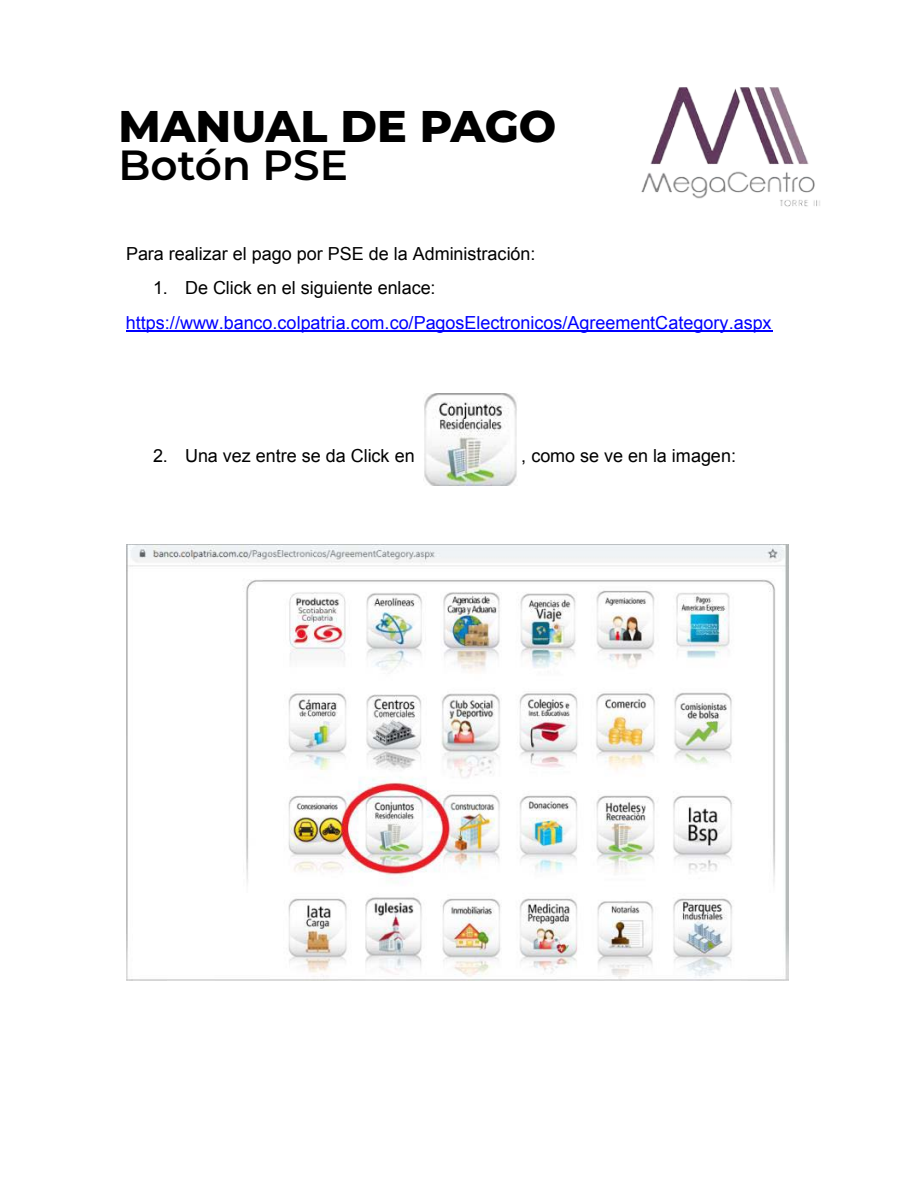
<style>
.page{position:relative;width:918px;height:1188px;background:#fff}
.page>*{position:absolute;margin:0;border:0;box-sizing:border-box;transform-origin:0 0}
.t1{font:800 44.4px "Montserrat";color:#000}
.t2{font:600 42.15px "Montserrat";color:#000}
.t3{font:18px "Arial";letter-spacing:-.005em;color:#000}
.t4{font:18px "Arial";color:#00f}
</style>
<div class="page">
<img style="left:641px;top:87px;width:179px;height:120px">
<hr style="left:126px;top:330px;width:646px;height:2px;background:#00f">
<img style="left:424px;top:393px;width:93px;height:93px">
<img style="left:126px;top:544px;width:663px;height:437px">
<h1 class="t1" style="left:119px;top:94px;width:440px">MANUAL DE PAGO</h1>
<h2 class="t2" style="left:119px;top:135px;width:231px">Botón PSE</h2>
<p class="t3" style="left:126px;top:242px;width:411px">Para realizar el pago por PSE de la Administración:</p>
<p class="t3" style="left:153px;top:276px;width:284px">1. De Click en el siguiente enlace:</p>
<p class="t4" style="left:126px;top:311px;width:647px">https://www.banco.colpatria.com.co/PagosElectronicos/AgreementCategory.aspx</p>
<p class="t3" style="left:153px;top:444px;width:263px">2. Una vez entre se da Click en</p>
<p class="t3" style="left:521px;top:444px;width:216px">, como se ve en la imagen:</p>
</div>
